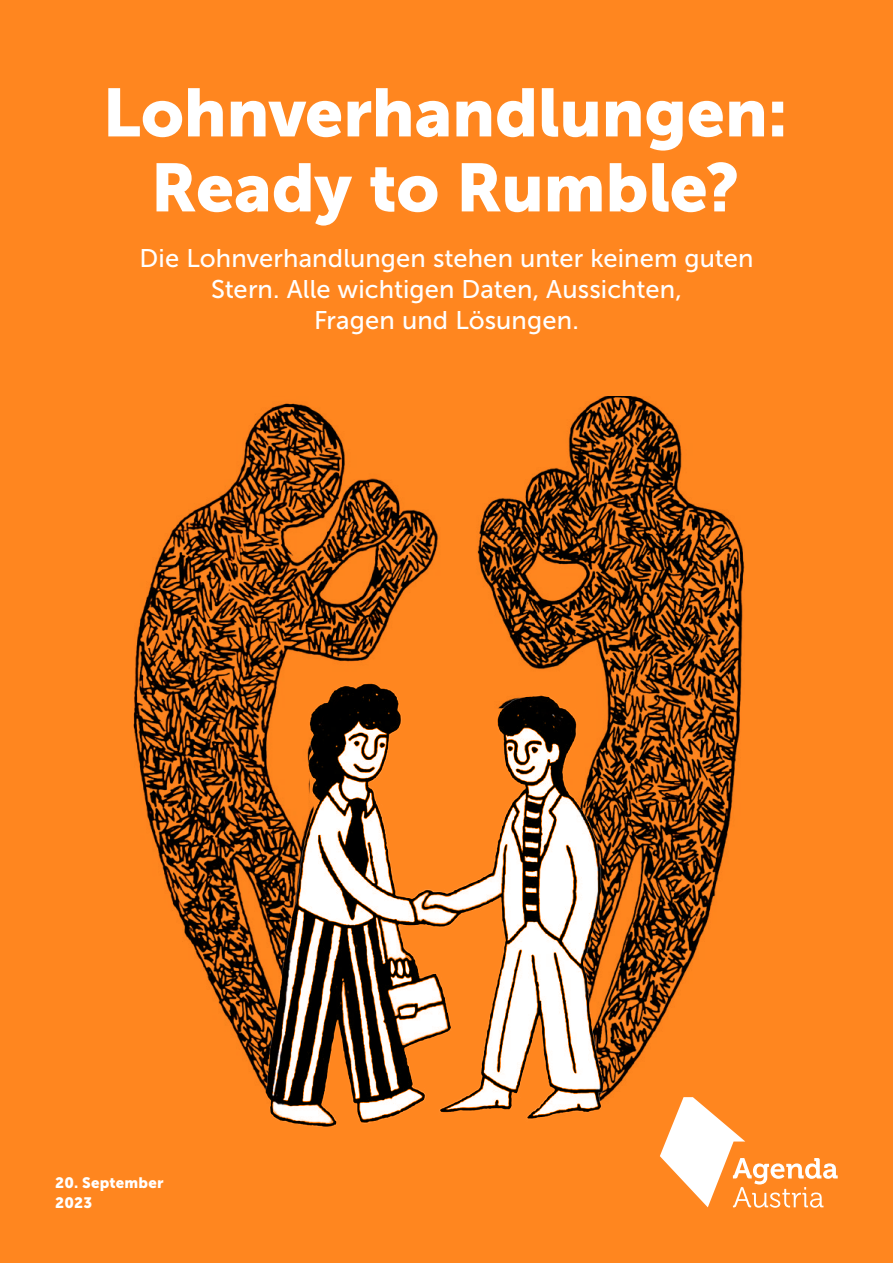
<style>
.page{position:relative;width:893px;height:1263px;background:#ff861f}
.page>*{position:absolute;margin:0;border:0;box-sizing:border-box;transform-origin:0 0}
.t1{font:67.5px/75px "Museo Sans 900";letter-spacing:-.005em;color:#fff;text-align:center}
.t2{font:25.5px/30.6px "Museo Sans 500";letter-spacing:.005em;color:#fff;text-align:center}
.t3{font:15px/19.5px "Museo Sans 900";letter-spacing:.015em;color:#fff}
</style>
<div class="page">
<img style="left:133px;top:397px;width:611px;height:562px">
<img style="left:200px;top:523px;width:511px;height:605px">
<svg style="left:660px;top:1097px;width:178px;height:111px"></svg>
<h1 class="t1" style="left:103px;top:75px;width:687px">Lohnverhandlungen:<br>Ready to Rumble?</h1>
<p class="t2" style="left:139px;top:243px;width:615px">Die Lohnverhandlungen stehen unter keinem guten<br>Stern. Alle wichtigen Daten, Aussichten,<br>Fragen und Lösungen.</p>
<p class="t3" style="left:55px;top:1173px;width:110px">20. September<br>2023</p>
</div>
